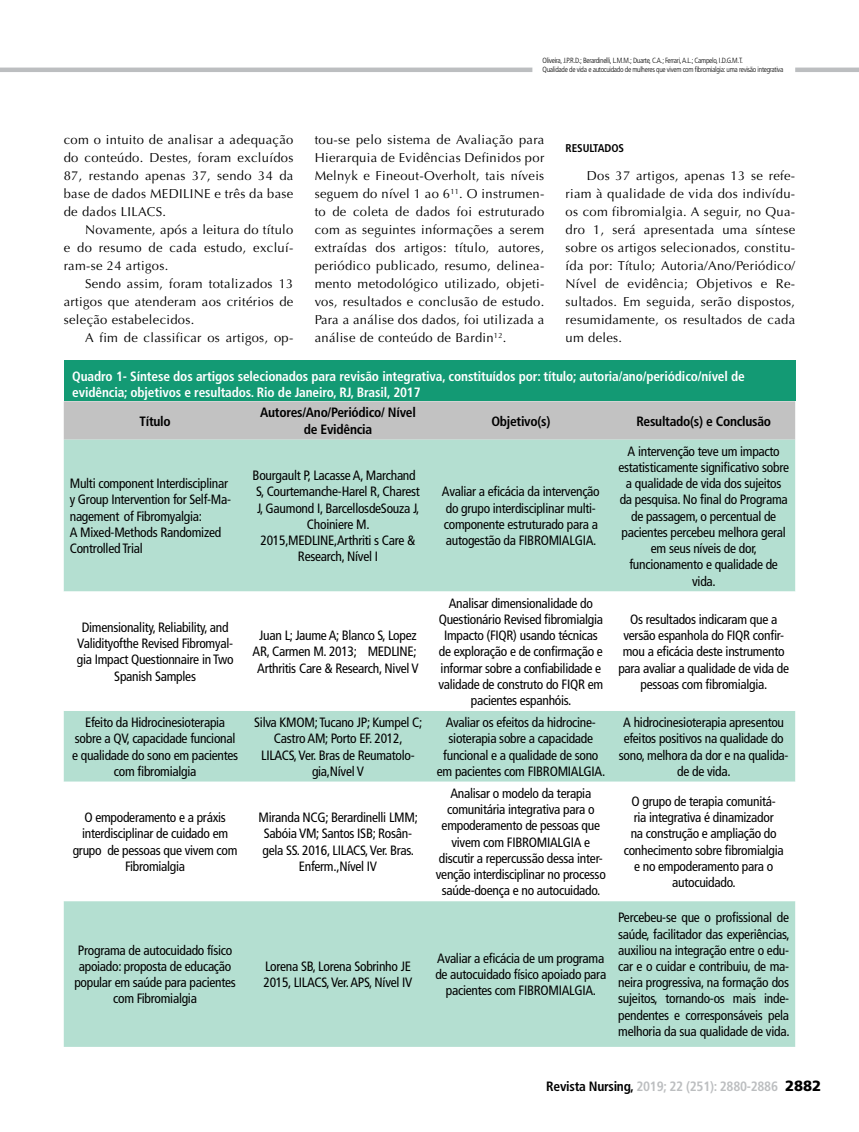
<style>
.page{position:relative;width:859px;height:1132px;background:#fff}
.page>*{position:absolute;margin:0;border:0;box-sizing:border-box;transform-origin:0 0}
.t1{font:condensed 13.5px/16.2px "Frutiger LT Std";letter-spacing:-.02em;color:#000;text-align:center}
.t2{font:700 condensed 13.5px/16.2px "Frutiger LT Std";letter-spacing:-.01em;color:#fff}
.t3{font:700 condensed 13.5px/16.2px "Frutiger LT Std";letter-spacing:-.02em;color:#000;text-align:center}
.t4{font:700 condensed 13.5px "Frutiger LT Std";letter-spacing:-.02em;color:#bcbec0}
.t5{font:12.9px/18px "Optima LT Std";letter-spacing:.025em;color:#000;text-align:justify}
.t6{font:700 condensed 11.25px "Frutiger LT Std";letter-spacing:-.005em;color:#000}
.t7{font:300 condensed 7.5px/9px "Frutiger LT Std";letter-spacing:-.04em;color:#000}
.s1{color:#000}
.s2{font-weight:900;font-stretch:normal;font-size:14.85px;color:#000}
</style>
<div class="page">
<hr style="left:0;top:68px;width:532px;height:4px;background:#bcbec0">
<hr style="left:795px;top:68px;width:64px;height:4px;background:#bcbec0">
<div style="left:64px;top:360px;width:731px;height:41px;background:#139a74"></div>
<div style="left:64px;top:401px;width:731px;height:38px;background:#c2c2c2"></div>
<div style="left:64px;top:439px;width:731px;height:607px;background:#b4dfd1"></div>
<svg style="left:64px;top:591px;width:731px;height:309px"></svg>
<p class="t7" style="left:543px;top:56px;width:242px">Oliveira, J.P.R.D.; Berardinelli, L.M.M.; Duarte, C.A.; Ferrari, A.L.; Campelo, I.D.G.M.T.<br>Qualidade de vida e autocuidado de mulheres que vivem com fibromialgia: uma revisão integrativa</p>
<p class="t5" style="left:64px;top:131px;width:231px">com o intuito de analisar a adequação do conteúdo. Destes, foram excluídos 87, restando apenas 37, sendo 34 da base de dados MEDILINE e três da base de dados LILACS.</p>
<p class="t5" style="left:64px;top:221px;width:231px;text-indent:21px">Novamente, após a leitura do título e do resumo de cada estudo, excluí&shy;ram-se 24 artigos.</p>
<p class="t5" style="left:64px;top:275px;width:231px;text-indent:21px">Sendo assim, foram totalizados 13 artigos que atenderam aos critérios de seleção estabelecidos.</p>
<p class="t5" style="left:85px;top:329px;width:210px">A fim de classificar os artigos, op-</p>
<p class="t5" style="left:315px;top:131px;width:231px">tou-se pelo sistema de Avaliação para Hierarquia de Evidências Definidos por Melnyk e Fineout-Overholt, tais níveis seguem do nível 1 ao 6<sup>11</sup>. O instrumen&shy;to de coleta de dados foi estruturado com as seguintes informações a serem extraídas dos artigos: título, autores, periódico publicado, resumo, delinea&shy;mento metodológico utilizado, objeti&shy;vos, resultados e conclusão de estudo.<br>Para a análise dos dados, foi utilizada a análise de conteúdo de Bardin<sup>12</sup>.</p>
<p class="t6" style="left:566px;top:142px;width:60px">RESULTADOS</p>
<p class="t5" style="left:566px;top:167px;width:231px;text-indent:21px">Dos 37 artigos, apenas 13 se refe&shy;riam à qualidade de vida dos indivídu&shy;os com fibromialgia. A seguir, no Qua&shy;dro 1, será apresentada uma síntese sobre os artigos selecionados, constitu&shy;ída por: Título; Autoria/Ano/Periódico/ Nível de evidência; Objetivos e Re&shy;sultados. Em seguida, serão dispostos, resumidamente, os resultados de cada um deles.</p>
<p class="t2" style="left:72px;top:368px;width:674px">Quadro 1- Síntese dos artigos selecionados para revisão integrativa, constituídos por: título; autoria/ano/periódico/nível de evidência; objetivos e resultados. Rio de Janeiro, RJ, Brasil, 2017</p>
<p class="t3" style="left:140px;top:412px;width:33px">Título</p>
<p class="t3" style="left:260px;top:404px;width:157px">Autores/Ano/Periódico/ Nível de Evidência</p>
<p class="t3" style="left:491px;top:412px;width:61px">Objetivo(s)</p>
<p class="t3" style="left:636px;top:412px;width:136px">Resultado(s) e Conclusão</p>
<p class="t1" style="left:70px;top:475px;width:163px;text-align:left">Multi component Interdisciplinar y Group Intervention for Self-Ma&shy;nagement of Fibromyalgia:<br>A Mixed-Methods Randomized<br>Controlled Trial</p>
<p class="t1" style="left:253px;top:467px;width:169px">Bourgault P, Lacasse A, Marchand<br>S, Courtemanche-Harel R, Charest<br>J, Gaumond I, BarcellosdeSouza J,<br>Choiniere M.<br>2015,MEDLINE,Arthriti s Care &amp;<br>Research, Nível I</p>
<p class="t1" style="left:77px;top:619px;width:158px">Dimensionality, Reliability, and<br>Validityofthe Revised Fibromyal&shy;gia Impact Questionnaire in Two<br>Spanish Samples</p>
<p class="t1" style="left:253px;top:627px;width:168px">Juan L; Jaume A; Blanco S, Lopez<br>AR, Carmen M. 2013; MEDLINE;<br>Arthritis Care &amp; Research, Nivel V</p>
<p class="t1" style="left:442px;top:483px;width:159px;text-align:left">Avaliar a eficácia da intervenção do grupo interdisciplinar multi&shy;componente estruturado para a autogestão da FIBROMIALGIA.</p>
<p class="t1" style="left:439px;top:594px;width:166px">Analisar dimensionalidade do<br>Questionário Revised fibromialgia<br>Impacto (FIQR) usando técnicas de exploração e de confirmação e informar sobre a confiabilidade e validade de construto do FIQR em pacientes espanhóis.</p>
<p class="t1" style="left:618px;top:443px;width:172px">A intervenção teve um impacto estatisticamente significativo sobre a qualidade de vida dos sujeitos da pesquisa. No final do Programa de passagem, o percentual de pacientes percebeu melhora geral em seus níveis de dor, funcionamento e qualidade de vida.</p>
<p class="t1" style="left:618px;top:611px;width:172px">Os resultados indicaram que a versão espanhola do FIQR confir&shy;mou a eficácia deste instrumento para avaliar a qualidade de vida de pessoas com fibromialgia.</p>
<p class="t1" style="left:72px;top:714px;width:168px">Efeito da Hidrocinesioterapia sobre a QV, capacidade funcional e qualidade do sono em pacientes com fibromialgia</p>
<p class="t1" style="left:254px;top:714px;width:170px">Silva KMOM; Tucano JP; Kumpel C;<br>Castro AM; Porto EF. 2012,<br>LILACS, Ver. Bras de Reumatolo&shy;gia,Nível V</p>
<p class="t1" style="left:437px;top:714px;width:170px">Avaliar os efeitos da hidrocine&shy;sioterapia sobre a capacidade funcional e a qualidade de sono em pacientes com FIBROMIALGIA.</p>
<p class="t1" style="left:619px;top:714px;width:171px">A hidrocinesioterapia apresentou efeitos positivos na qualidade do sono, melhora da dor e na qualida&shy;de de vida.</p>
<p class="t1" style="left:73px;top:809px;width:166px">O empoderamento e a práxis interdisciplinar de cuidado em grupo de pessoas que vivem com<br>Fibromialgia</p>
<p class="t1" style="left:259px;top:809px;width:161px">Miranda NCG; Berardinelli LMM;<br>Sabóia VM; Santos ISB; Rosân&shy;gela SS. 2016, LILACS, Ver. Bras.<br>Enferm.,Nível IV</p>
<p class="t1" style="left:436px;top:785px;width:172px">Analisar o modelo da terapia comunitária integrativa para o empoderamento de pessoas que vivem com FIBROMIALGIA e discutir a repercussão dessa inter&shy;venção interdisciplinar no processo saúde-doença e no autocuidado.</p>
<p class="t1" style="left:624px;top:793px;width:161px">O grupo de terapia comunitá&shy;ria integrativa é dinamizador<br>na construção e ampliação do conhecimento sobre fibromialgia e no empoderamento para o autocuidado.</p>
<p class="t1" style="left:74px;top:941px;width:163px">Programa de autocuidado físico apoiado: proposta de educação popular em saúde para pacientes com Fibromialgia</p>
<p class="t1" style="left:263px;top:957px;width:151px;text-align:left">Lorena SB, Lorena Sobrinho JE<br>2015, LILACS, Ver. APS, Nível IV</p>
<p class="t1" style="left:435px;top:949px;width:172px">Avaliar a eficácia de um programa de autocuidado físico apoiado para pacientes com FIBROMIALGIA.</p>
<p class="t1" style="left:618px;top:909px;width:173px;text-align:justify">Percebeu-se que o profissional de saúde, facilitador das experiências, auxiliou na integração entre o edu&shy;car e o cuidar e contribuiu, de ma&shy;neira progressiva, na formação dos sujeitos, tornando-os mais inde&shy;pendentes e corresponsáveis pela melhoria da sua qualidade de vida.</p>
<p class="t4" style="left:546px;top:1077px;width:276px"><span class="s1">Revista Nursing,</span> 2019; 22 (251): 2880-2886 <span class="s2">2882</span></p>
</div>
